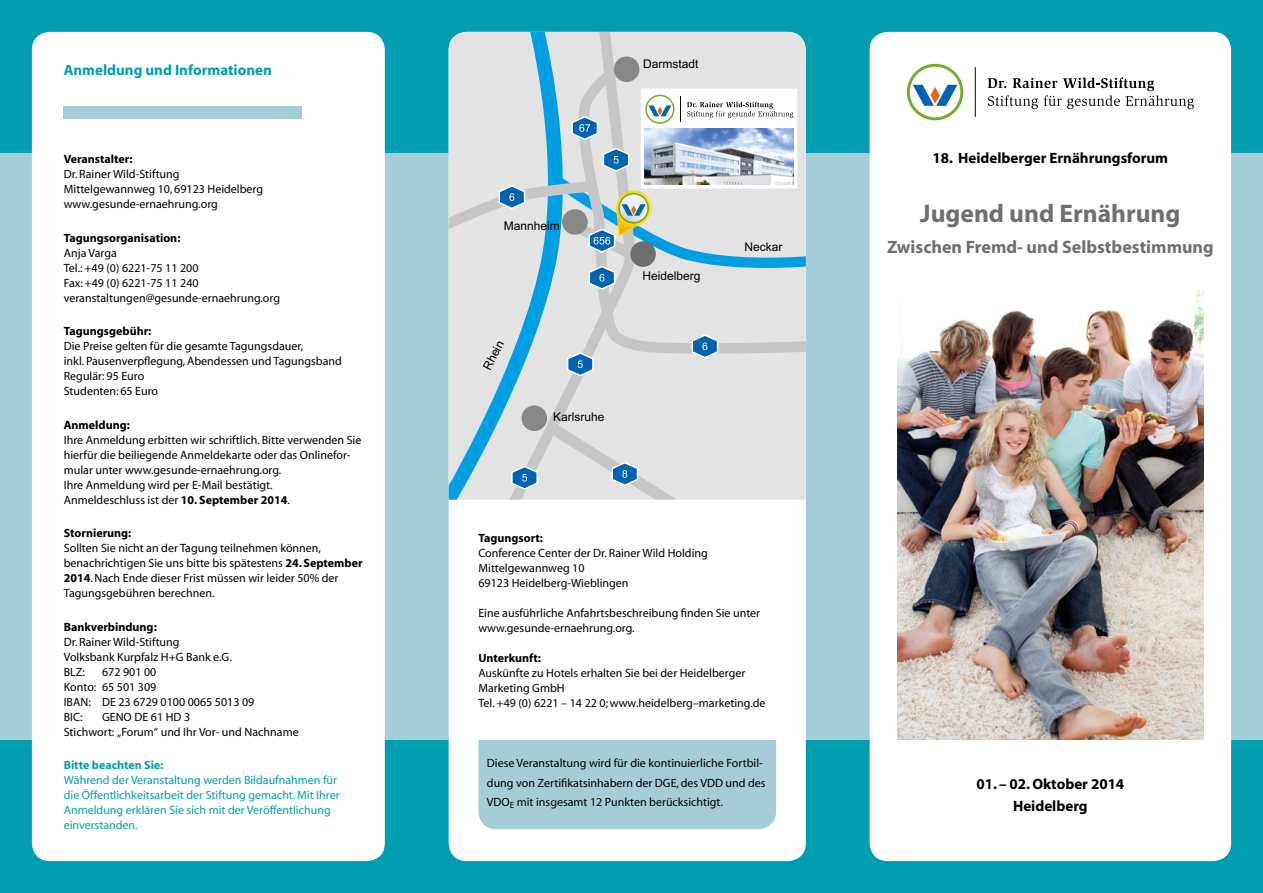
<style>
.page{position:relative;width:1263px;height:893px;background:#009eb0}
.page>*{position:absolute;margin:0;border:0;box-sizing:border-box;transform-origin:0 0}
.t1{font:700 25.5px "Myriad";color:#706f6f}
.t2{font:700 18px "Myriad";color:#706f6f}
.t3{font:700 15px/21.5px "Myriad";color:#000;text-align:center}
.t4{font:700 15px "Myriad";color:#009eb0}
.t5{font:12px/15px "Myriad";color:#000}
.t6{font:12px/15px "Myriad";color:#009eb0}
.t7{font:700 12px "Myriad";color:#000}
.t8{font:12px "Arial";color:#000}
.t9{font:700 12px "Myriad";color:#009eb0}
.s1{font-weight:700}
</style>
<div class="page">
<div style="left:0;top:153px;width:1263px;height:587px;background:#a5cdd8"></div>
<div style="left:32px;top:32px;width:353px;height:829px;background:#fff;border-radius:18px"></div>
<div style="left:449px;top:32px;width:357px;height:829px;background:#fff;border-radius:18px"></div>
<div style="left:636px;top:32px;width:170px;height:468px;background:#e3e3e3"></div>
<svg style="left:449px;top:32px;width:50px;height:468px;background:#c8dbe2"></svg>
<svg style="left:499px;top:32px;width:137px;height:468px;background:#c7d9e1"></svg>
<svg style="left:578px;top:71px;width:228px;height:283px;background:#dedede"></svg>
<svg style="left:691px;top:334px;width:27px;height:24px"></svg>
<svg style="left:511px;top:466px;width:27px;height:24px"></svg>
<svg style="left:567px;top:352px;width:27px;height:24px"></svg>
<svg style="left:548px;top:423px;width:141px;height:77px;background:#d8dbde"></svg>
<div style="left:521px;top:405px;width:26px;height:26px;background:#878787;border-radius:50%"></div>
<div style="left:614px;top:56px;width:25px;height:26px;background:#878787;border-radius:50%"></div>
<svg style="left:449px;top:89px;width:357px;height:201px;background:#c3d3db"></svg>
<div style="left:870px;top:32px;width:361px;height:829px;background:#fff;border-radius:18px"></div>
<div style="left:64px;top:106px;width:238px;height:13px;background:#a5cdd8"></div>
<svg style="left:988px;top:77px;width:206px;height:32px"></svg>
<hr style="left:975px;top:67px;width:1px;height:50px;background:#000">
<div style="left:907px;top:64px;width:56px;height:56px;border:3px solid #79ac2c;border-radius:50%"></div>
<svg style="left:913px;top:85px;width:44px;height:21px"></svg>
<img style="left:897px;top:289px;width:307px;height:451px">
<div style="left:478px;top:663px;width:298px;height:166px;background:#a5cdd8;border-radius:18px"></div>
<div style="left:472px;top:643px;width:315px;height:97px;background:#fff"></div>
<p class="t4" style="left:64px;top:62px;width:210px">Anmeldung und Informationen</p>
<p class="t7" style="left:64px;top:153px;width:70px">Veranstalter:</p>
<p class="t5" style="left:64px;top:167px;width:201px">Dr. Rainer Wild-Stiftung<br>Mittelgewannweg 10, 69123 Heidelberg www.gesunde-ernaehrung.org</p>
<p class="t7" style="left:64px;top:232px;width:118px">Tagungsorganisation:</p>
<p class="t5" style="left:64px;top:246px;width:218px">Anja Varga<br>Tel.: +49 (0) 6221-75 11 200<br>Fax: +49 (0) 6221-75 11 240 veranstaltungen@gesunde-ernaehrung.org</p>
<p class="t7" style="left:64px;top:325px;width:89px">Tagungsgebühr:</p>
<p class="t5" style="left:64px;top:339px;width:280px">Die Preise gelten für die gesamte Tagungsdauer,<br>inkl. Pausenverpflegung, Abendessen und Tagungsband Regulär: 95 Euro<br>Studenten: 65 Euro</p>
<p class="t7" style="left:64px;top:419px;width:68px">Anmeldung:</p>
<p class="t5" style="left:64px;top:433px;width:299px">Ihre Anmeldung erbitten wir schriftlich. Bitte verwenden Sie hierfür die beiliegende Anmeldekarte oder das Onlinefor&shy;mular unter www.gesunde-ernaehrung.org.<br>Ihre Anmeldung wird per E-Mail bestätigt.<br>Anmeldeschluss ist der <span class="s1">10. September 2014</span>.</p>
<p class="t7" style="left:64px;top:527px;width:69px">Stornierung:</p>
<p class="t5" style="left:64px;top:541px;width:300px">Sollten Sie nicht an der Tagung teilnehmen können, benachrichtigen Sie uns bitte bis spätestens <span class="s1">24. September 2014</span>. Nach Ende dieser Frist müssen wir leider 50% der Tagungsgebühren berechnen.</p>
<p class="t7" style="left:64px;top:620px;width:95px">Bankverbindung:</p>
<p class="t5" style="left:64px;top:635px;width:170px">Dr. Rainer Wild-Stiftung<br>Volksbank Kurpfalz H+G Bank e.G.<br>BLZ:</p>
<p class="t5" style="left:64px;top:665px;width:192px;text-indent:38px">672 901 00<br>Konto: 65 501 309<br>IBAN: DE 23 6729 0100 0065 5013 09<br>BIC:</p>
<p class="t5" style="left:64px;top:710px;width:236px;text-indent:38px">GENO DE 61 HD 3<br>Stichwort: „Forum“ und Ihr Vor- und Nachname</p>
<p class="t9" style="left:64px;top:759px;width:101px">Bitte beachten Sie:</p>
<p class="t6" style="left:64px;top:773px;width:277px">Während der Veranstaltung werden Bildaufnahmen für die Öffentlichkeitsarbeit der Stiftung gemacht. Mit Ihrer Anmeldung erklären Sie sich mit der Veröffentlichung einverstanden.</p>
<p class="t8" style="left:643px;top:56px;width:57px">Darmstadt</p>
<p class="t8" style="left:504px;top:218px;width:58px">Mannheim</p>
<p class="t8" style="left:479px;top:366px;width:33px;rotate:-63deg">Rhein</p>
<p class="t8" style="left:553px;top:409px;width:53px">Karlsruhe</p>
<p class="t8" style="left:642px;top:268px;width:60px">Heidelberg</p>
<p class="t8" style="left:744px;top:239px;width:40px">Neckar</p>
<p class="t7" style="left:478px;top:531px;width:66px">Tagungsort:</p>
<p class="t5" style="left:478px;top:546px;width:231px">Conference Center der Dr. Rainer Wild Holding<br>Mittelgewannweg 10<br>69123 Heidelberg-Wieblingen</p>
<p class="t5" style="left:478px;top:606px;width:283px">Eine ausführliche Anfahrtsbeschreibung finden Sie unter www.gesunde-ernaehrung.org.</p>
<p class="t7" style="left:478px;top:651px;width:64px">Unterkunft:</p>
<p class="t5" style="left:478px;top:666px;width:289px">Auskünfte zu Hotels erhalten Sie bei der Heidelberger<br>Marketing GmbH<br>Tel. +49 (0) 6221 – 14 22 0; www.heidelberg–marketing.de</p>
<p class="t5" style="left:487px;top:754px;width:280px;line-height:19.5px">Diese Veranstaltung wird für die kontinuierliche Fortbil&shy;dung von Zertifikatsinhabern der DGE, des VDD und des<br>VDO<sub>E</sub> mit insgesamt 12 Punkten berücksichtigt.</p>
<p class="t3" style="left:932px;top:147px;width:237px">18. Heidelberger Ernährungsforum</p>
<h1 class="t1" style="left:920px;top:200px;width:262px">Jugend und Ernährung</h1>
<h2 class="t2" style="left:887px;top:238px;width:328px">Zwischen Fremd- und Selbstbestimmung</h2>
<p class="t3" style="left:976px;top:774px;width:149px">01. – 02. Oktober 2014<br>Heidelberg</p>
</div>
